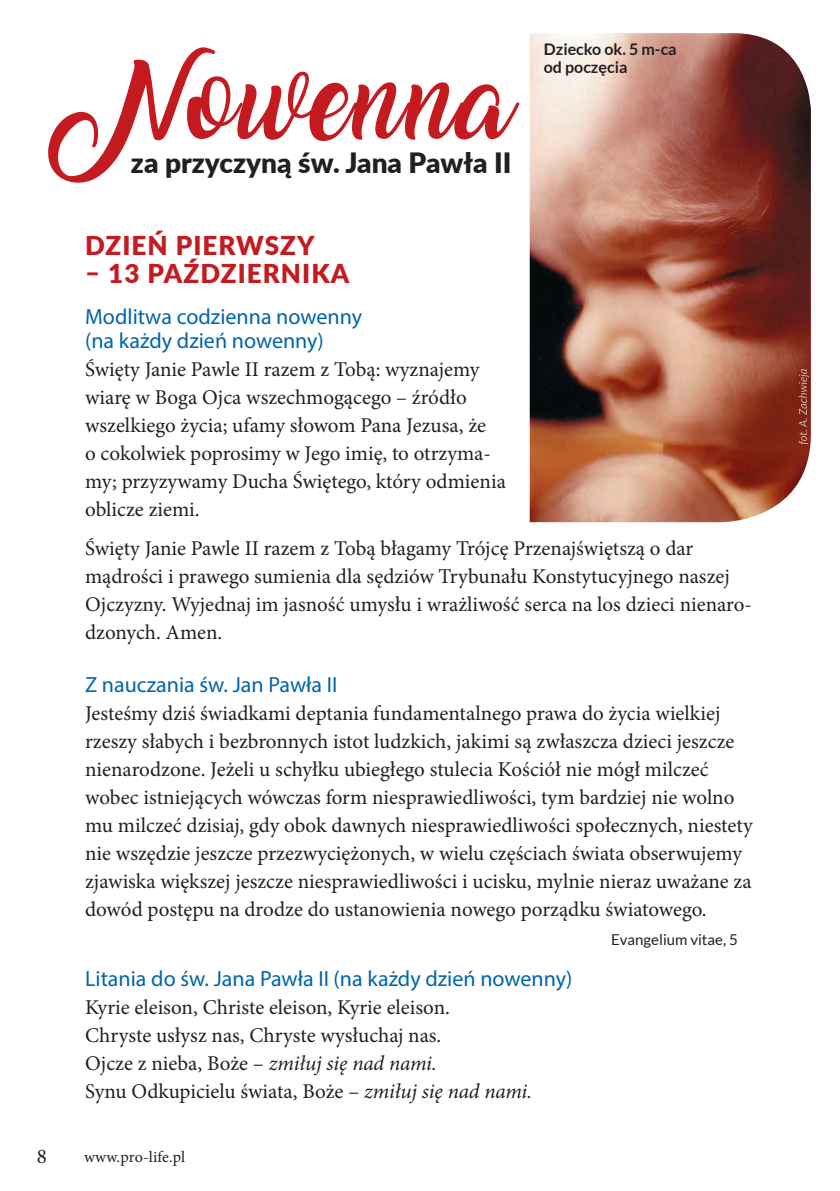
<style>
.page{position:relative;width:840px;height:1191px;background:#fff}
.page>*{position:absolute;margin:0;border:0;box-sizing:border-box;transform-origin:0 0}
.t1{font:72.6px "Amarillo";letter-spacing:.04em;color:#c31b20}
.t2{font:900 28px "Lato";color:#231f20}
.t3{font:900 26px "Lato";letter-spacing:.04em;color:#c31b20}
.t4{font:22px/24px "Myriad Pro";color:#0164ab}
.t5{font:21px/28px "Minion Pro";color:#231f20}
.t6{font:700 16px/18px "Lato";color:#231f20}
.t7{font:16px "Minion Pro";letter-spacing:.005em;color:#231f20}
.t8{font:15px "Lato";color:#231f20}
.s1{font-style:italic}
</style>
<div class="page">
<img style="left:529px;top:33px;width:281px;height:489px">
<img style="left:798px;top:369px;width:10px;height:75px">
<h1 class="t1" style="left:51px;top:72px;width:463px">Nowenna</h1>
<h2 class="t2" style="left:131px;top:141px;width:382px">za przyczyną św. jana pawła ii</h2>
<p class="t6" style="left:543px;top:40px;width:134px">Dziecko ok. 5 m-ca od poczęcia</p>
<p class="t3" style="left:85px;top:226px;width:231px">dzieŃ pierwszy</p>
<p class="t3" style="left:85px;top:254px;width:265px">– 13 paździerNika</p>
<p class="t4" style="left:85px;top:304px;width:278px">Modlitwa codzienna nowenny (na każdy dzień nowenny)</p>
<p class="t5" style="left:85px;top:355px;width:422px">Święty Janie Pawle II razem z Tobą: wyznajemy wiarę w Boga Ojca wszechmogącego – źródło wszelkiego życia; ufamy słowom Pana Jezusa, że<br>o cokolwiek poprosimy w Jego imię, to otrzyma&shy;my; przyzywamy Ducha Świętego, który odmienia oblicze ziemi.</p>
<p class="t5" style="left:85px;top:535px;width:668px">Święty Janie Pawle II razem z Tobą błagamy Trójcę Przenajświętszą o dar mądrości i prawego sumienia dla sędziów Trybunału Konstytucyjnego naszej Ojczyzny. Wyjednaj im jasność umysłu i wrażliwość serca na los dzieci nienaro&shy;dzonych. Amen.</p>
<p class="t4" style="left:85px;top:672px;width:254px">Z nauczania św. Jan Pawła II</p>
<p class="t5" style="left:85px;top:699px;width:668px">Jesteśmy dziś świadkami deptania fundamentalnego prawa do życia wielkiej rzeszy słabych i bezbronnych istot ludzkich, jakimi są zwłaszcza dzieci jeszcze nienarodzone. Jeżeli u schyłku ubiegłego stulecia Kościół nie mógł milczeć wobec istniejących wówczas form niesprawiedliwości, tym bardziej nie wolno mu milczeć dzisiaj, gdy obok dawnych niesprawiedliwości społecznych, niestety nie wszędzie jeszcze przezwyciężonych, w wielu częściach świata obserwujemy zjawiska większej jeszcze niesprawiedliwości i ucisku, mylnie nieraz uważane za dowód postępu na drodze do ustanowienia nowego porządku światowego.</p>
<p class="t8" style="left:611px;top:931px;width:128px">Evangelium vitae, 5</p>
<p class="t4" style="left:85px;top:966px;width:488px">Litania do św. Jana Pawła II (na każdy dzień nowenny)</p>
<p class="t5" style="left:85px;top:993px;width:448px">Kyrie eleison, Christe eleison, Kyrie eleison.<br>Chryste usłysz nas, Chryste wysłuchaj nas.<br>Ojcze z nieba, Boże – <span class="s1">zmiłuj się nad nami.<br></span>Synu Odkupicielu świata, Boże – <span class="s1">zmiłuj się nad nami.</span></p>
<p class="t5" style="left:37px;top:1142px;width:12px">8</p>
<p class="t7" style="left:84px;top:1146px;width:103px">www.pro-life.pl</p>
</div>
